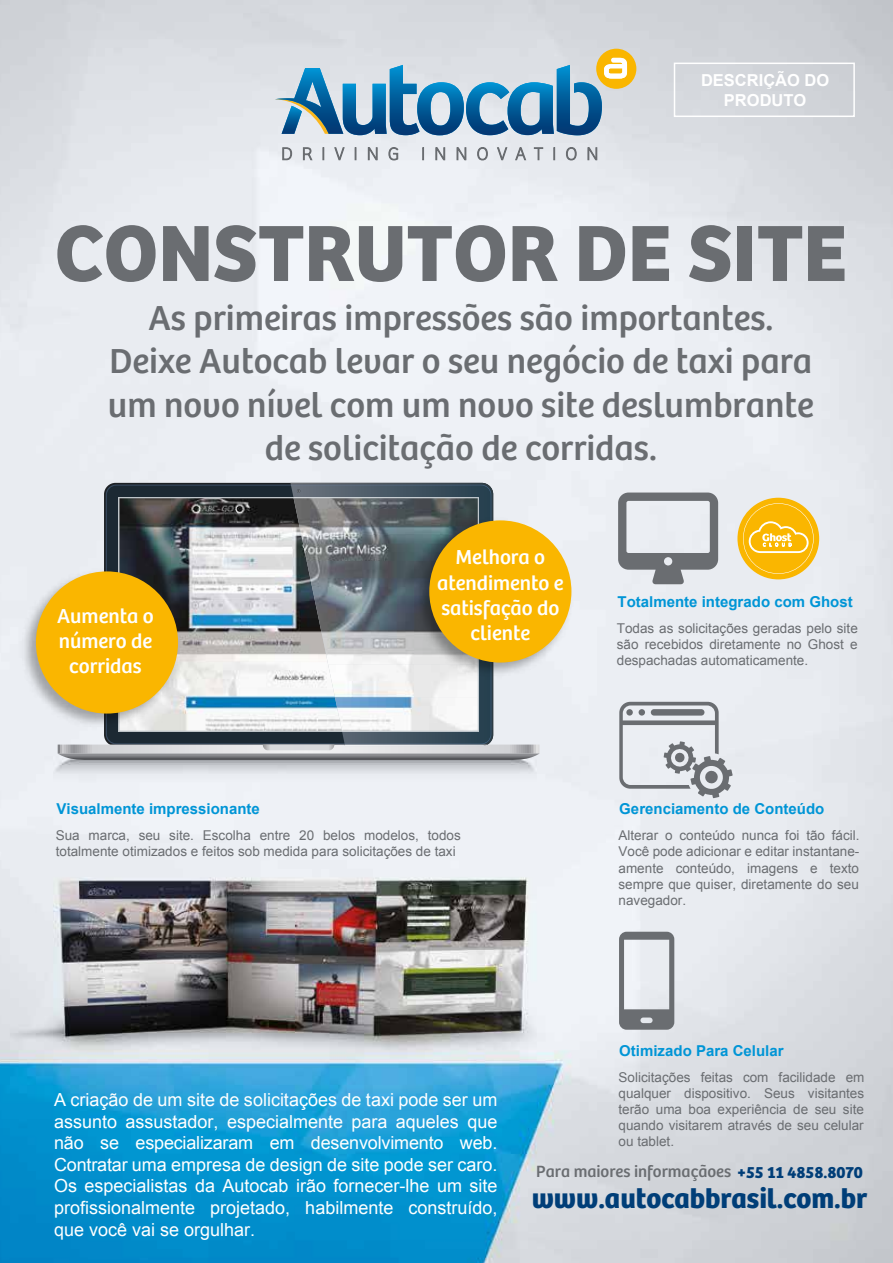
<style>
.page{position:relative;width:893px;height:1263px;background:#fff}
.page>*{position:absolute;margin:0;border:0;box-sizing:border-box;transform-origin:0 0}
.t1{font:700 82.5px "Bree";color:#6a6d71}
.t2{font:36px/43.2px "Bree";color:#6a6d71;text-align:center}
.t3{font:700 28.5px "Bree";color:#003e78}
.t4{font:21px/25.2px "Bree";color:#fff;text-align:center}
.t5{font:18px/21.6px "Arial";color:#fff;text-align:justify}
.t6{font:16.95px "Bree";color:#6a6d71}
.t7{font:700 16.5px/19.8px "Arial";color:#fff;text-align:center}
.t8{font:700 15px "Arial";color:#0095d6}
.t9{font:13.5px/16.2px "Arial";color:#6a6d71;text-align:justify}
.s1{font-weight:700;color:#003e78}
</style>
<div class="page">
<img style="left:0;top:0;width:893px;height:1263px">
<svg style="left:618px;top:492px;width:100px;height:92px;background:#b7babf"></svg>
<div style="left:737px;top:498px;width:82px;height:81px;background:#fab600;border-radius:50%"></div>
<svg style="left:743px;top:503px;width:71px;height:71px"></svg>
<svg style="left:619px;top:702px;width:114px;height:96px;background:#c4c7cc"></svg>
<svg style="left:619px;top:932px;width:55px;height:98px;background:#b7babf"></svg>
<svg style="left:282px;top:147px;width:10px;height:13px"></svg>
<svg style="left:303px;top:147px;width:9px;height:13px"></svg>
<svg style="left:323px;top:148px;width:1px;height:12px"></svg>
<svg style="left:334px;top:147px;width:11px;height:13px"></svg>
<svg style="left:355px;top:148px;width:1px;height:12px"></svg>
<svg style="left:368px;top:147px;width:9px;height:13px"></svg>
<svg style="left:389px;top:147px;width:9px;height:13px"></svg>
<svg style="left:422px;top:148px;width:2px;height:12px"></svg>
<svg style="left:435px;top:147px;width:10px;height:13px"></svg>
<svg style="left:457px;top:147px;width:9px;height:13px"></svg>
<svg style="left:477px;top:147px;width:11px;height:13px"></svg>
<svg style="left:497px;top:147px;width:10px;height:13px"></svg>
<svg style="left:515px;top:147px;width:11px;height:13px"></svg>
<svg style="left:534px;top:147px;width:9px;height:13px"></svg>
<svg style="left:554px;top:148px;width:1px;height:12px"></svg>
<svg style="left:566px;top:147px;width:11px;height:13px"></svg>
<svg style="left:588px;top:147px;width:9px;height:13px"></svg>
<div style="left:596px;top:49px;width:40px;height:40px;background:#fab600;border-radius:50%"></div>
<svg style="left:275px;top:58px;width:352px;height:77px;background:#89aec4"></svg>
<div style="left:674px;top:63px;width:181px;height:54px;border:2px solid #fff"></div>
<div style="left:107px;top:486px;width:383px;height:257px;background:#1c2933;border-radius:9px"></div>
<img style="left:119px;top:498px;width:171px;height:233px">
<svg style="left:58px;top:744px;width:482px;height:16px;background:#adadb1"></svg>
<svg style="left:291px;top:486px;width:199px;height:257px;background:#445562"></svg>
<img style="left:345px;top:744px;width:142px;height:2px">
<svg style="left:293px;top:489px;width:186px;height:243px;background:#9aa1a7"></svg>
<img style="left:410px;top:514px;width:168px;height:168px">
<div style="left:429px;top:520px;width:142px;height:142px;background:#fab600;border-radius:50%"></div>
<img style="left:17px;top:565px;width:167px;height:168px">
<div style="left:36px;top:571px;width:142px;height:142px;background:#fab600;border-radius:50%"></div>
<p class="t7" style="left:701px;top:71px;width:130px">DESCRIÇÃO DO<br>PRODUTO</p>
<h1 class="t1" style="left:55px;top:204px;width:794px">CONSTRUTOR DE SITE</h1>
<h2 class="t2" style="left:108px;top:297px;width:707px">As primeiras impressões são importantes.<br>Deixe Autocab levar o seu negócio de taxi para um novo nível com um novo site deslumbrante de solicitação de corridas.</h2>
<h3 class="t4" style="left:57px;top:603px;width:98px">Aumenta o número de corridas</h3>
<h3 class="t4" style="left:437px;top:545px;width:128px">Melhora o atendimento e satisfação do cliente</h3>
<p class="t8" style="left:57px;top:799px;width:205px">Visualmente impressionante</p>
<p class="t9" style="left:56px;top:827px;width:406px">Sua marca, seu site. Escolha entre 20 belos modelos, todos totalmente otimizados e feitos sob medida para solicitações de taxi</p>
<p class="t8" style="left:618px;top:592px;width:237px">Totalmente integrado com Ghost</p>
<p class="t9" style="left:617px;top:620px;width:243px">Todas as solicitações geradas pelo site são recebidos diretamente no Ghost e despachadas automaticamente.</p>
<p class="t8" style="left:619px;top:799px;width:207px">Gerenciamento de Conteúdo</p>
<p class="t9" style="left:619px;top:827px;width:243px">Alterar o conteúdo nunca foi tão fácil.<br>Você pode adicionar e editar instantane&shy;amente conteúdo, imagens e texto sempre que quiser, diretamente do seu navegador.</p>
<p class="t5" style="left:54px;top:1089px;width:445px">A criação de um site de solicitações de taxi pode ser um assunto assustador, especialmente para aqueles que não se especializaram em desenvolvimento web.<br>Contratar uma empresa de design de site pode ser caro.<br>Os especialistas da Autocab irão fornecer-lhe um site profissionalmente projetado, habilmente construído, que você vai se orgulhar.</p>
<p class="t8" style="left:619px;top:1041px;width:166px">Otimizado Para Celular</p>
<p class="t9" style="left:619px;top:1069px;width:247px">Solicitações feitas com facilidade em qualquer dispositivo. Seus visitantes terão uma boa experiência de seu site quando visitarem através de seu celular ou tablet.</p>
<p class="t6" style="left:536px;top:1161px;width:328px">Para maiores informaçãoes <span class="s1">+55 11 4858.8070</span></p>
<h3 class="t3" style="left:532px;top:1181px;width:337px">www.autocabbrasil.com.br</h3>
</div>
